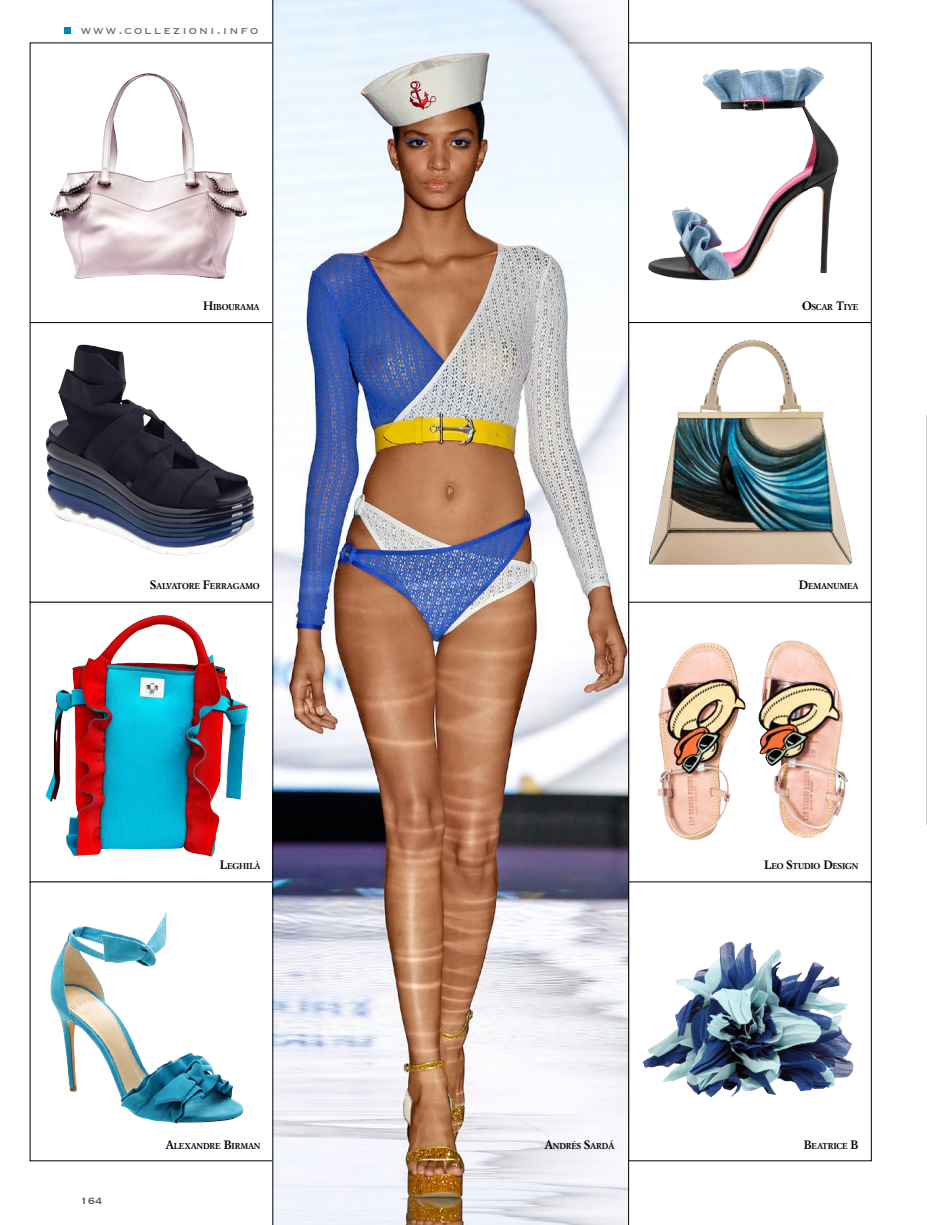
<style>
.page{position:relative;width:927px;height:1225px;background:#fff}
.page>*{position:absolute;margin:0;border:0;box-sizing:border-box;transform-origin:0 0}
.t1{font:13.5px "Copperplate Gothic Std 31 BC";letter-spacing:.15em;color:#707172}
.t2{font:12px "Copperplate Gothic Std 31 BC";color:#58585a}
.t3{font:700 8.4px "Simoncini Garamond Std";letter-spacing:-.02em;color:#000}
.s1{font-size:12px}
.s2{font-size:9px}
</style>
<div class="page">
<div style="left:64px;top:27px;width:7px;height:7px;background:#0089b8"></div>
<img style="left:648px;top:66px;width:191px;height:215px">
<div style="left:628px;top:43px;width:244px;height:280px;border:1px solid #000"></div>
<img style="left:648px;top:340px;width:204px;height:224px">
<div style="left:628px;top:322px;width:244px;height:281px;border:1px solid #000"></div>
<img style="left:657px;top:640px;width:191px;height:200px">
<div style="left:628px;top:602px;width:244px;height:280px;border:1px solid #000"></div>
<img style="left:728px;top:941px;width:126px;height:154px">
<img style="left:642px;top:942px;width:94px;height:155px">
<div style="left:628px;top:881px;width:244px;height:280px;border:1px solid #000"></div>
<img style="left:50px;top:73px;width:197px;height:206px">
<img style="left:45px;top:344px;width:210px;height:211px">
<img style="left:45px;top:621px;width:203px;height:236px">
<img style="left:50px;top:911px;width:194px;height:213px">
<img style="left:272px;top:0;width:357px;height:1225px">
<svg style="left:926px;top:415px;width:1px;height:409px"></svg>
<h1 class="t1" style="left:81px;top:23px;width:179px">www.collezioni.info</h1>
<p class="t3" style="left:203px;top:302px;width:58px"><span class="s1">H</span>IBOURAMA</p>
<p class="t3" style="left:802px;top:302px;width:58px"><span class="s1">O</span>SCAR <span class="s1">T</span>IYE</p>
<p class="t3" style="left:150px;top:581px;width:111px"><span class="s1">S</span>ALVATORE <span class="s1">F</span>ERRAGAMO</p>
<p class="t3" style="left:799px;top:581px;width:61px"><span class="s1">D</span>EMANUMEA</p>
<p class="t3" style="left:220px;top:860px;width:42px"><span class="s1">L</span>EGHILÀ</p>
<p class="t3" style="left:764px;top:860px;width:96px"><span class="s1">L</span>EO <span class="s1">S</span>TUDIO <span class="s1">D</span>ESIGN</p>
<h2 class="t2" style="left:81px;top:1194px;width:23px">164</h2>
<p class="t3" style="left:165px;top:1140px;width:97px"><span class="s1">A</span>LEXANDRE <span class="s1">B</span>IRMAN</p>
<p class="t3" style="left:804px;top:1141px;width:56px"><span class="s1">B</span>EATRICE <span class="s1">B</span></p>
<p class="t3" style="left:544px;top:1141px;width:72px"><span class="s1">A</span>NDRÉS <span class="s1">S</span>ARD<span class="s2">Á</span></p>
</div>
